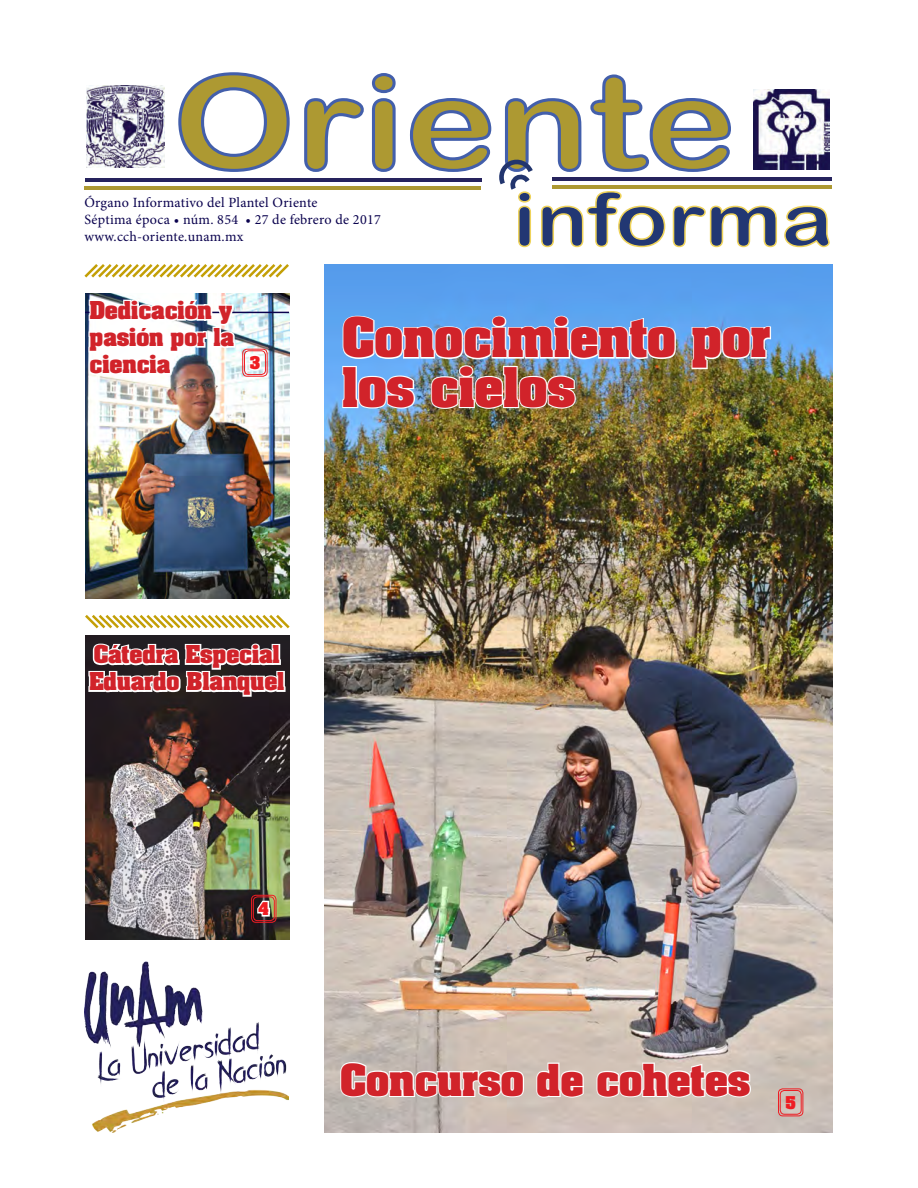
<style>
.page{position:relative;width:918px;height:1188px;background:#fff}
.page>*{position:absolute;margin:0;border:0;box-sizing:border-box;transform-origin:0 0}
.t1{font:130.5px "Arial Rounded MT Bold";color:#ad9932;scale:1.18 1}
.t2{font:73.95px "Arial Rounded MT Bold";color:#223773;scale:1.16 1}
.titular_pirmera_llam{font:700 46.5px/49.5px "Aachen";color:#d1232a}
.titular_pirmera_llam-2{font:700 37.5px "Aachen";color:#d1232a}
.llamadas_peques_OK{font:700 21px/27px "Aachen";color:#d1232a}
.pase{font:700 15px "Aachen";color:#ee1d23}
.t3{font:14.1px "Minion Pro";letter-spacing:.02em;color:#0a024e}
</style>
<div class="page">
<img style="left:85px;top:636px;width:205px;height:304px">
<img style="left:325px;top:264px;width:508px;height:869px">
<img style="left:85px;top:377px;width:205px;height:221px">
<img style="left:84px;top:961px;width:204px;height:172px">
<img style="left:690px;top:325px;width:82px;height:45px">
<img style="left:341px;top:314px;width:336px;height:107px">
<svg style="left:339px;top:1061px;width:186px;height:51px"></svg>
<svg style="left:535px;top:1061px;width:51px;height:38px"></svg>
<svg style="left:595px;top:1061px;width:157px;height:51px"></svg>
<svg style="left:87px;top:641px;width:200px;height:104px"></svg>
<svg style="left:178px;top:72px;width:112px;height:100px"></svg>
<svg style="left:304px;top:73px;width:92px;height:99px"></svg>
<img style="left:87px;top:86px;width:78px;height:81px">
<hr style="left:85px;top:178px;width:396px;height:4px;background:#26235d">
<hr style="left:84px;top:186px;width:397px;height:4px;background:#ad9932">
<hr style="left:553px;top:177px;width:279px;height:4px;background:#26235d">
<hr style="left:552px;top:185px;width:280px;height:4px;background:#ad9932">
<svg style="left:410px;top:74px;width:420px;height:173px"></svg>
<svg style="left:85px;top:615px;width:205px;height:14px"></svg>
<div style="left:780px;top:1090px;width:22px;height:25px;border:1px solid #ee1d23;border-radius:4px"></div>
<div style="left:778px;top:1089px;width:25px;height:27px;border:1px solid #ee1d23;border-radius:4px"></div>
<img style="left:84px;top:264px;width:206px;height:113px">
<div style="left:253px;top:897px;width:22px;height:24px;border:1px solid #ee1d23;border-radius:4px"></div>
<div style="left:251px;top:895px;width:25px;height:28px;border:1px solid #ee1d23;border-radius:4px"></div>
<svg style="left:255px;top:897px;width:17px;height:21px"></svg>
<p class="t1" style="left:173px;top:45px;width:479px">Oriente</p>
<p class="t2" style="left:513px;top:176px;width:277px">informa</p>
<p class="t3" style="left:84px;top:193px;width:235px">Órgano Informativo del Plantel Oriente</p>
<p class="t3" style="left:84px;top:210px;width:298px">Séptima época • núm. 854 • 27 de febrero de 2017</p>
<p class="t3" style="left:84px;top:227px;width:161px">www.cch-oriente.unam.mx</p>
<p class="llamadas_peques_OK" style="left:90px;top:296px;width:144px">Dedicación y</p>
<p class="llamadas_peques_OK" style="left:90px;top:323px;width:146px">pasión por la</p>
<p class="llamadas_peques_OK" style="left:90px;top:350px;width:82px">ciencia</p>
<p class="pase" style="left:250px;top:351px;width:12px">3</p>
<p class="titular_pirmera_llam" style="left:342px;top:311px;width:430px">Conocimiento por los cielos</p>
<p class="llamadas_peques_OK" style="left:89px;top:640px;width:197px">Cátedra Especial<br>Eduardo Blanquel</p>
<p class="pase" style="left:259px;top:897px;width:12px">4</p>
<p class="titular_pirmera_llam-2" style="left:340px;top:1052px;width:412px">Concurso de cohetes</p>
<p class="pase" style="left:786px;top:1091px;width:11px">5</p>
</div>
